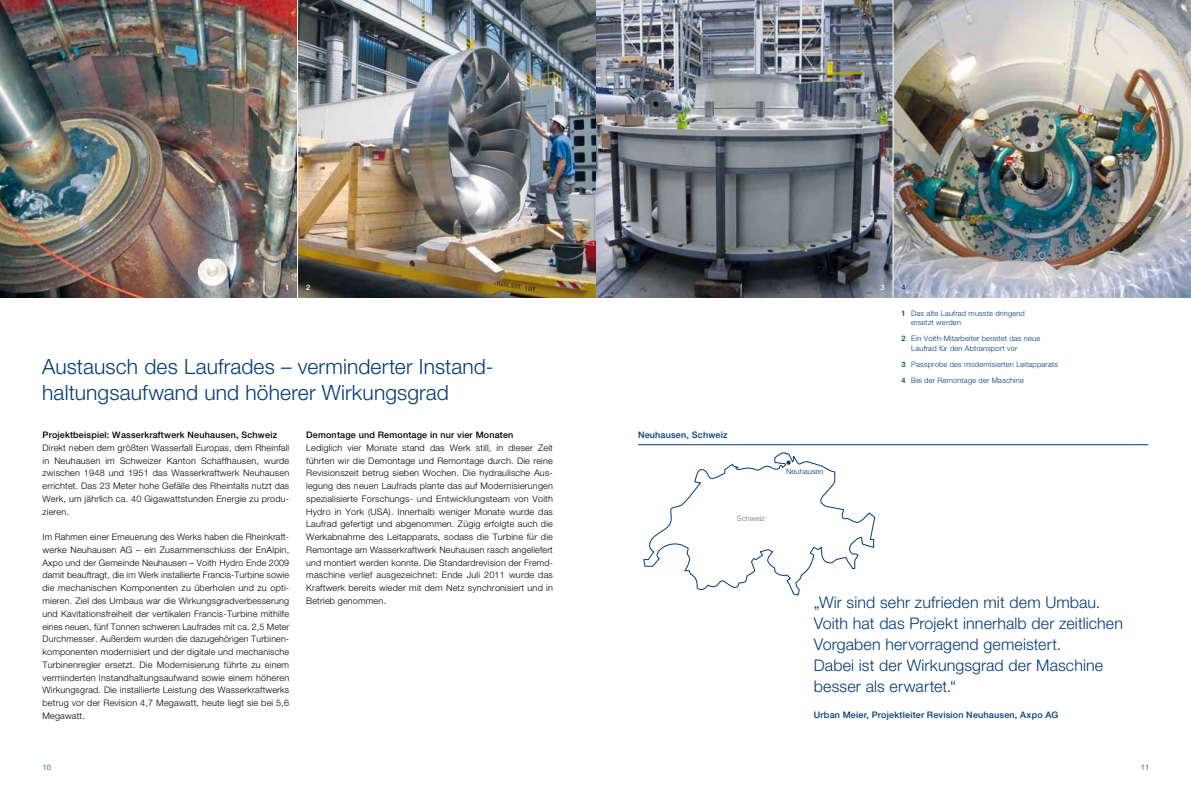
<style>
.page{position:relative;width:1191px;height:794px;background:#fff}
.page>*{position:absolute;margin:0;border:0;box-sizing:border-box;transform-origin:0 0}
.t1{font:300 21px/25.5px "Helvetica Neue LT Pro";letter-spacing:.005em;color:#003b77}
.t2{font:300 16px/21px "Helvetica Neue LT Pro";letter-spacing:.01em;color:#003b77}
.t3{font:300 9px/12.8px "Helvetica Neue LT Pro";letter-spacing:.02em;color:#000;text-align:justify}
.t4{font:500 9px "Helvetica Neue LT Pro";letter-spacing:.02em;color:#000}
.t5{font:500 9px "Helvetica Neue LT Pro";letter-spacing:.02em;color:#003b77}
.t6{font:300 7.5px/9.6px "Helvetica Neue LT Pro";letter-spacing:.02em;color:#003b77}
.t7{font:300 7.5px "Helvetica Neue LT Pro";letter-spacing:.01em;color:#707172}
.t8{font:500 7.5px "Helvetica Neue LT Pro";color:#fff}
.t9{font:500 7.5px "Helvetica Neue LT Pro";color:#003b77}
.s1{font-weight:500}
</style>
<div class="page">
<img style="left:0;top:0;width:1191px;height:298px">
<hr style="left:892px;top:0;width:1px;height:310px;background:#fff">
<hr style="left:297px;top:0;width:1px;height:310px;background:#fff">
<hr style="left:638px;top:444px;width:510px;height:1px;background:#003b77">
<svg style="left:643px;top:452px;width:232px;height:143px"></svg>
<p class="t8" style="left:285px;top:283px;width:6px">1</p>
<p class="t8" style="left:306px;top:283px;width:6px">2</p>
<p class="t8" style="left:880px;top:283px;width:6px">3</p>
<p class="t9" style="left:901px;top:283px;width:6px">4</p>
<h1 class="t1" style="left:42px;top:354px;width:450px">Austausch des Laufrades – verminderter Instand&shy;haltungsaufwand und höherer Wirkungsgrad</h1>
<p class="t4" style="left:43px;top:429px;width:236px">Projektbeispiel: Wasserkraftwerk Neuhausen, Schweiz</p>
<p class="t3" style="left:43px;top:441px;width:248px">Direkt neben dem größten Wasserfall Europas, dem Rheinfall in Neuhausen im Schweizer Kanton Schaffhausen, wurde zwischen 1948 und 1951 das Wasserkraftwerk Neuhausen errichtet. Das 23 Meter hohe Gefälle des Rheinfalls nutzt das Werk, um jährlich ca. 40 Gigawattstunden Energie zu produ&shy;zieren.</p>
<p class="t3" style="left:43px;top:530px;width:248px">Im Rahmen einer Erneuerung des Werks haben die Rheinkraft&shy;werke Neuhausen AG – ein Zusammenschluss der EnAlpin, Axpo und der Gemeinde Neuhausen – Voith Hydro Ende 2009 damit beauftragt, die im Werk installierte Francis-Turbine sowie die mechanischen Komponenten zu überholen und zu opti&shy;mieren. Ziel des Umbaus war die Wirkungsgradverbesserung und Kavitationsfreiheit der vertikalen Francis-Turbine mithilfe eines neuen, fünf Tonnen schweren Laufrades mit ca. 2,5 Meter Durchmesser. Außerdem wurden die dazugehörigen Turbinen&shy;komponenten modernisiert und der digitale und mechanische Turbinenregler ersetzt. Die Modernisierung führte zu einem verminderten Instandhaltungsaufwand sowie einem höheren Wirkungsgrad. Die installierte Leistung des Wasserkraftwerks betrug vor der Revision 4,7 Megawatt, heute liegt sie bei 5,6<br>Megawatt.</p>
<p class="t4" style="left:306px;top:429px;width:209px">Demontage und Remontage in nur vier Monaten</p>
<p class="t3" style="left:306px;top:441px;width:248px;text-align:left">Lediglich vier Monate stand das Werk still, in dieser Zeit führten wir die Demontage und Remontage durch. Die reine Revisionszeit betrug sieben Wochen. Die hydraulische Aus&shy;legung des neuen Laufrads plante das auf Modernisierungen spezialisierte Forschungs- und Entwicklungsteam von Voith Hydro in York (USA). Innerhalb weniger Monate wurde das Laufrad gefertigt und abgenommen. Zügig erfolgte auch die Werkabnahme des Leitapparats, sodass die Turbine für die Remontage am Wasserkraftwerk Neuhausen rasch angeliefert und montiert werden konnte. Die Standardrevision der Fremd&shy;maschine verlief ausgezeichnet: Ende Juli 2011 wurde das Kraftwerk bereits wieder mit dem Netz synchronisiert und in Betrieb genommen.</p>
<p class="t5" style="left:638px;top:429px;width:91px">Neuhausen, Schweiz</p>
<p class="t7" style="left:737px;top:514px;width:29px">Schweiz</p>
<p class="t6" style="left:786px;top:466px;width:39px">Neuhausen</p>
<p class="t6" style="left:911px;top:308px;width:115px;text-indent:-10px"><span class="s1">1</span> Das alte Laufrad musste dringend ersetzt werden</p>
<p class="t6" style="left:911px;top:334px;width:130px;text-indent:-10px"><span class="s1">2</span> Ein Voith-Mitarbeiter bereitet das neue<br>Laufrad für den Abtransport vor</p>
<p class="t6" style="left:901px;top:356px;width:158px;line-height:16px"><span class="s1">3</span> Passprobe des modernisierten Leitapparats<br><span class="s1">4</span> Bei der Remontage der Maschine</p>
<h2 class="t2" style="left:814px;top:592px;width:311px">„Wir sind sehr zufrieden mit dem Umbau.<br>Voith hat das Projekt innerhalb der zeitlichen Vorgaben hervorragend gemeistert.<br>Dabei ist der Wirkungsgrad der Maschine besser als erwartet.“</h2>
<p class="t5" style="left:814px;top:709px;width:246px">Urban Meier, Projektleiter Revision Neuhausen, Axpo AG</p>
<p class="t6" style="left:43px;top:762px;width:10px">10</p>
<p class="t6" style="left:1140px;top:762px;width:10px">11</p>
</div>
